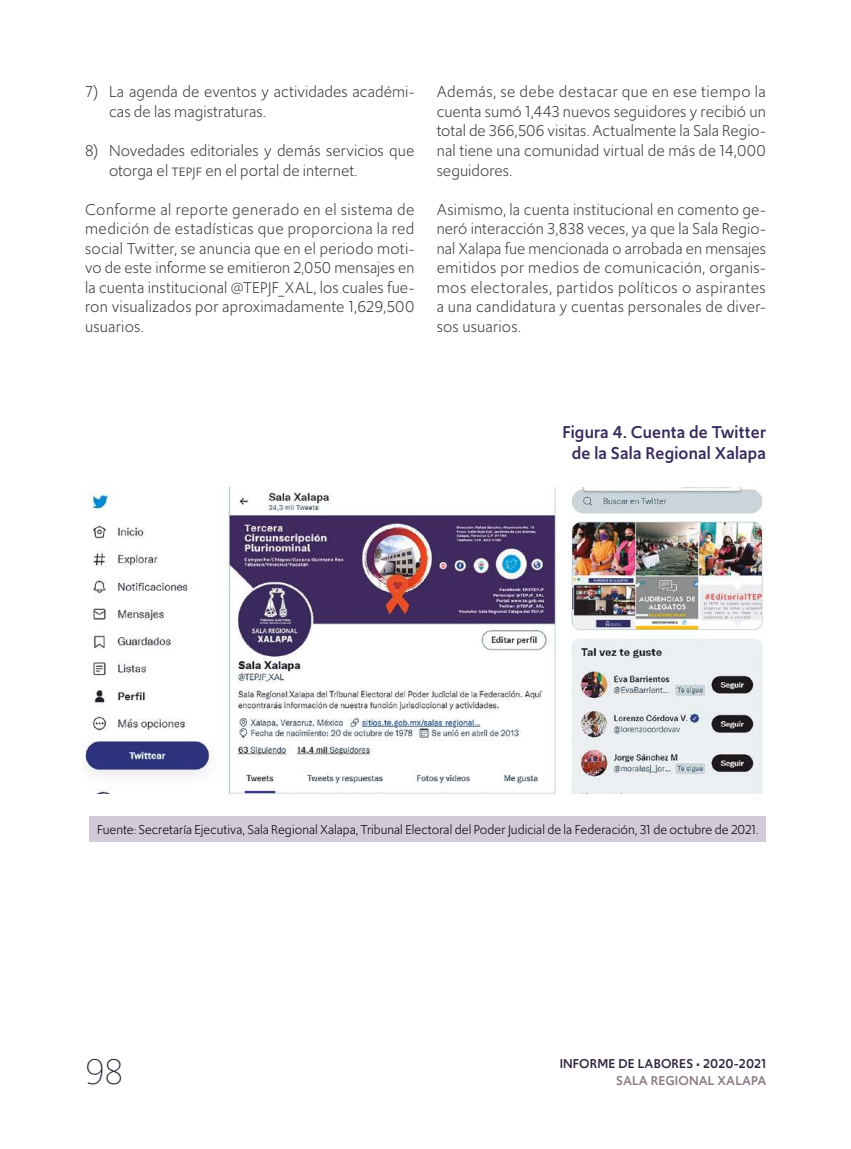
<style>
.page{position:relative;width:851px;height:1149px;background:#fff}
.page>*{position:absolute;margin:0;border:0;box-sizing:border-box;transform-origin:0 0}
.t1{font:300 37.5px "Upgrade";color:#312439}
.t2{font:500 18px/21px "Upgrade";letter-spacing:.01em;color:#382a5c;text-align:center}
.t3{font:16.5px/19.5px "Upgrade";letter-spacing:.01em;color:#3c3c3b;text-align:justify}
.t4{font:13.5px "Upgrade";color:#000}
.t5{font:500 13.5px "Upgrade";letter-spacing:.01em;color:#312439}
.t6{font:500 13.5px "Upgrade";letter-spacing:.01em;color:#877785}
</style>
<div class="page">
<img style="left:84px;top:487px;width:681px;height:306px">
<div style="left:89px;top:815px;width:676px;height:25px;background:#d2cad9"></div>
<p class="t3" style="left:109px;top:82px;width:307px;text-indent:-24px">7) La agenda de eventos y actividades académi&shy;cas de las magistraturas.</p>
<p class="t3" style="left:109px;top:141px;width:307px;text-indent:-24px">8) Novedades editoriales y demás servicios que otorga el tepjf en el portal de internet.</p>
<p class="t3" style="left:85px;top:199px;width:331px">Conforme al reporte generado en el sistema de medición de estadísticas que proporciona la red social Twitter, se anuncia que en el periodo moti&shy;vo de este informe se emitieron 2,050 mensajes en la cuenta institucional @TEPJF_XAL, los cuales fue&shy;ron visualizados por aproximadamente 1,629,500 usuarios.</p>
<p class="t3" style="left:436px;top:82px;width:331px">Además, se debe destacar que en ese tiempo la cuenta sumó 1,443 nuevos seguidores y recibió un total de 366,506 visitas. Actualmente la Sala Regio&shy;nal tiene una comunidad virtual de más de 14,000 seguidores.</p>
<p class="t3" style="left:436px;top:199px;width:330px">Asimismo, la cuenta institucional en comento ge&shy;neró interacción 3,838 veces, ya que la Sala Regio&shy;nal Xalapa fue mencionada o arrobada en mensajes emitidos por medios de comunicación, organis&shy;mos electorales, partidos políticos o aspirantes a una candidatura y cuentas personales de diver&shy;sos usuarios.</p>
<p class="t2" style="left:562px;top:421px;width:205px">Figura 4. Cuenta de Twitter de la Sala Regional Xalapa</p>
<p class="t4" style="left:97px;top:819px;width:662px">Fuente: Secretaría Ejecutiva, Sala Regional Xalapa, Tribunal Electoral del Poder Judicial de la Federación, 31 de octubre de 2021.</p>
<h1 class="t1" style="left:85px;top:1045px;width:40px">98</h1>
<p class="t5" style="left:559px;top:1054px;width:208px">INFORME DE LABORES • 2020-2021</p>
<p class="t6" style="left:616px;top:1070px;width:152px">SALA REGIONAL XALAPA</p>
</div>
